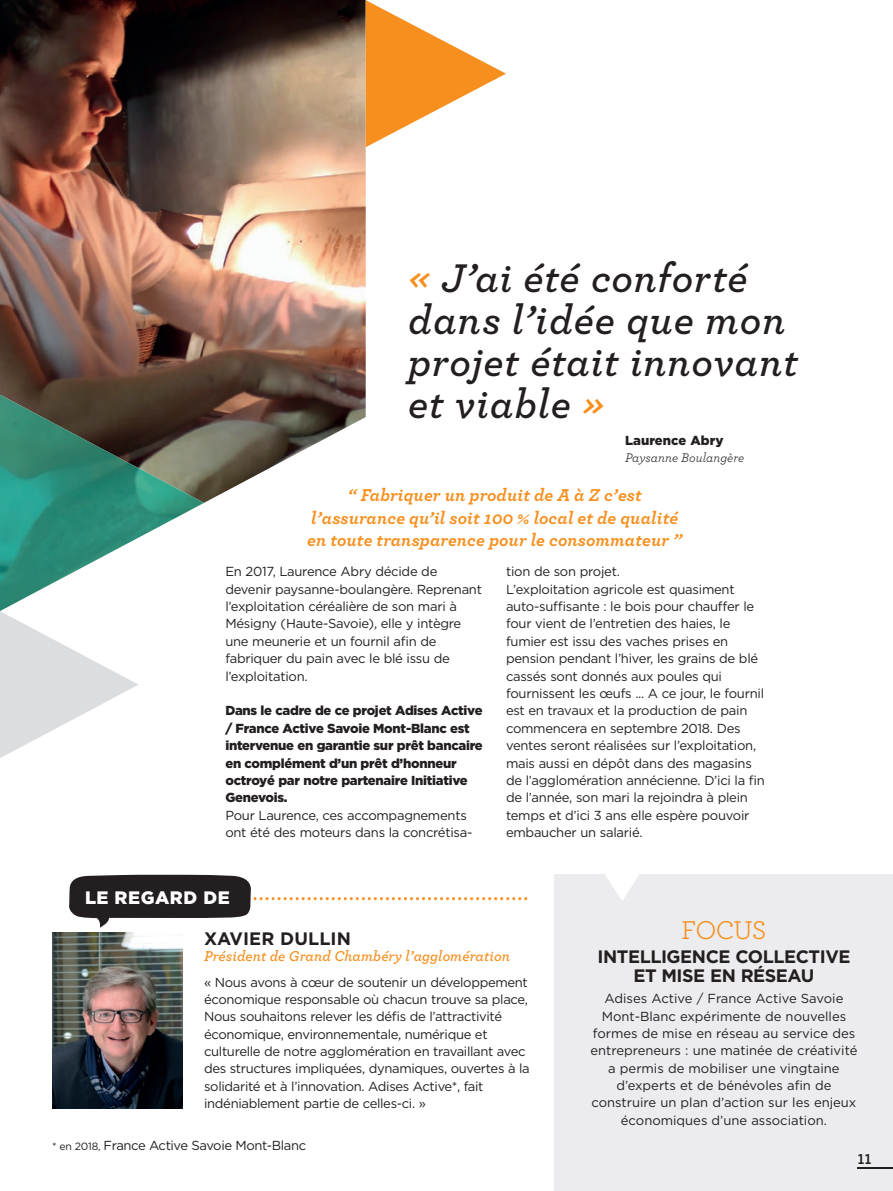
<style>
.page{position:relative;width:893px;height:1191px;background:#fff}
.page>*{position:absolute;margin:0;border:0;box-sizing:border-box;transform-origin:0 0}
.t1{font:italic 600 42px/42px "Archer";letter-spacing:.015em;color:#231f20}
.t2{font:27px "Archer";letter-spacing:-.045em;color:#f68f1e}
.t3{font:italic 700 18px/22.5px "Archer";letter-spacing:.005em;color:#f68f1e;text-align:center}
.t4{font:700 18px/18.9px "Gotham";letter-spacing:-.025em;color:#231f20;text-align:center}
.t5{font:700 18px "Gotham";letter-spacing:.005em;color:#231f20}
.t6{font:900 18px "Gotham HTF";letter-spacing:.03em;color:#fff}
.t7{font:italic 600 15px "Archer";letter-spacing:.005em;color:#f68f1e}
.t8{font:700 15px "Archer";color:#231f20}
.t9{font:13.05px/17.4px "Gotham";letter-spacing:-.02em;color:#231f20}
.t10{font:13.05px/17.4px "Gotham";color:#231f20;text-align:center}
.t11{font:900 13.05px/17.4px "Gotham";letter-spacing:-.02em;color:#231f20}
.t12{font:italic 13.05px "Archer";letter-spacing:.005em;color:#231f20}
.t13{font:900 13.05px "Gotham HTF";letter-spacing:.005em;color:#231f20}
.s1{color:#f68f1e}
.s2{font-size:10.5px}
</style>
<div class="page">
<img style="left:0;top:0;width:366px;height:503px">
<svg style="left:366px;top:0;width:140px;height:147px"></svg>
<svg style="left:0;top:611px;width:138px;height:147px"></svg>
<img style="left:0;top:395px;width:204px;height:216px">
<img style="left:52px;top:932px;width:131px;height:176px">
<div style="left:555px;top:874px;width:338px;height:317px;background:#ececee"></div>
<svg style="left:605px;top:874px;width:34px;height:27px"></svg>
<svg style="left:69px;top:874px;width:458px;height:53px"></svg>
<hr style="left:857px;top:1167px;width:36px;height:2px;background:#231f20">
<h1 class="t1" style="left:408px;top:254px;width:391px"><span class="s1">«</span> J’ai été conforté dans l’idée que mon projet était innovant et viable <span class="s1">»</span></h1>
<p class="t13" style="left:625px;top:432px;width:100px">Laurence Abry</p>
<p class="t12" style="left:625px;top:448px;width:121px">Paysanne Boulangère</p>
<h3 class="t3" style="left:307px;top:482px;width:377px">“ Fabriquer un produit de A à Z c’est l’assurance qu’il soit 100 % local et de qualité en toute transparence pour le consommateur ”</h3>
<p class="t9" style="left:225px;top:562px;width:258px">En 2017, Laurence Abry décide de devenir paysanne-boulangère. Reprenant l’exploitation céréalière de son mari à Mésigny (Haute-Savoie), elle y intègre une meunerie et un fournil afin de fabriquer du pain avec le blé issu de l’exploitation.</p>
<p class="t11" style="left:225px;top:702px;width:259px">Dans le cadre de ce projet Adises Active / France Active Savoie Mont-Blanc est intervenue en garantie sur prêt bancaire en complément d’un prêt d’honneur octroyé par notre partenaire Initiative Genevois.</p>
<p class="t9" style="left:225px;top:806px;width:249px">Pour Laurence, ces accompagnements ont été des moteurs dans la concrétisa-</p>
<p class="t9" style="left:506px;top:562px;width:260px">tion de son projet.<br>L’exploitation agricole est quasiment auto-suffisante : le bois pour chauffer le four vient de l’entretien des haies, le fumier est issu des vaches prises en pension pendant l’hiver, les grains de blé cassés sont donnés aux poules qui fournissent les œufs ... A ce jour, le fournil est en travaux et la production de pain commencera en septembre 2018. Des ventes seront réalisées sur l’exploitation, mais aussi en dépôt dans des magasins de l’agglomération annécienne. D’ici la fin de l’année, son mari la rejoindra à plein temps et d’ici 3 ans elle espère pouvoir embaucher un salarié.</p>
<h3 class="t6" style="left:85px;top:887px;width:146px">LE REGARD DE</h3>
<h3 class="t5" style="left:204px;top:926px;width:148px">XAVIER DULLIN</h3>
<p class="t7" style="left:204px;top:944px;width:308px">Président de Grand Chambéry l’agglomération</p>
<p class="t9" style="left:204px;top:973px;width:327px">« Nous avons à cœur de soutenir un développement économique responsable où chacun trouve sa place, Nous souhaitons relever les défis de l’attractivité économique, environnementale, numérique et culturelle de notre agglomération en travaillant avec des structures impliquées, dynamiques, ouvertes à la solidarité et à l’innovation. Adises Active*, fait indéniablement partie de celles-ci. »</p>
<p class="t9" style="left:52px;top:1136px;width:256px"><span class="s2">* en 2018,</span> France Active Savoie Mont-Blanc</p>
<h2 class="t2" style="left:681px;top:912px;width:87px">FOCUS</h2>
<h3 class="t4" style="left:597px;top:946px;width:254px">INTELLIGENCE COLLECTIVE<br>ET MISE EN RÉSEAU</h3>
<p class="t10" style="left:590px;top:989px;width:269px">Adises Active / France Active Savoie Mont-Blanc expérimente de nouvelles formes de mise en réseau au service des entrepreneurs : une matinée de créativité a permis de mobiliser une vingtaine d’experts et de bénévoles afin de construire un plan d’action sur les enjeux économiques d’une association.</p>
<p class="t8" style="left:858px;top:1146px;width:15px">11</p>
</div>
